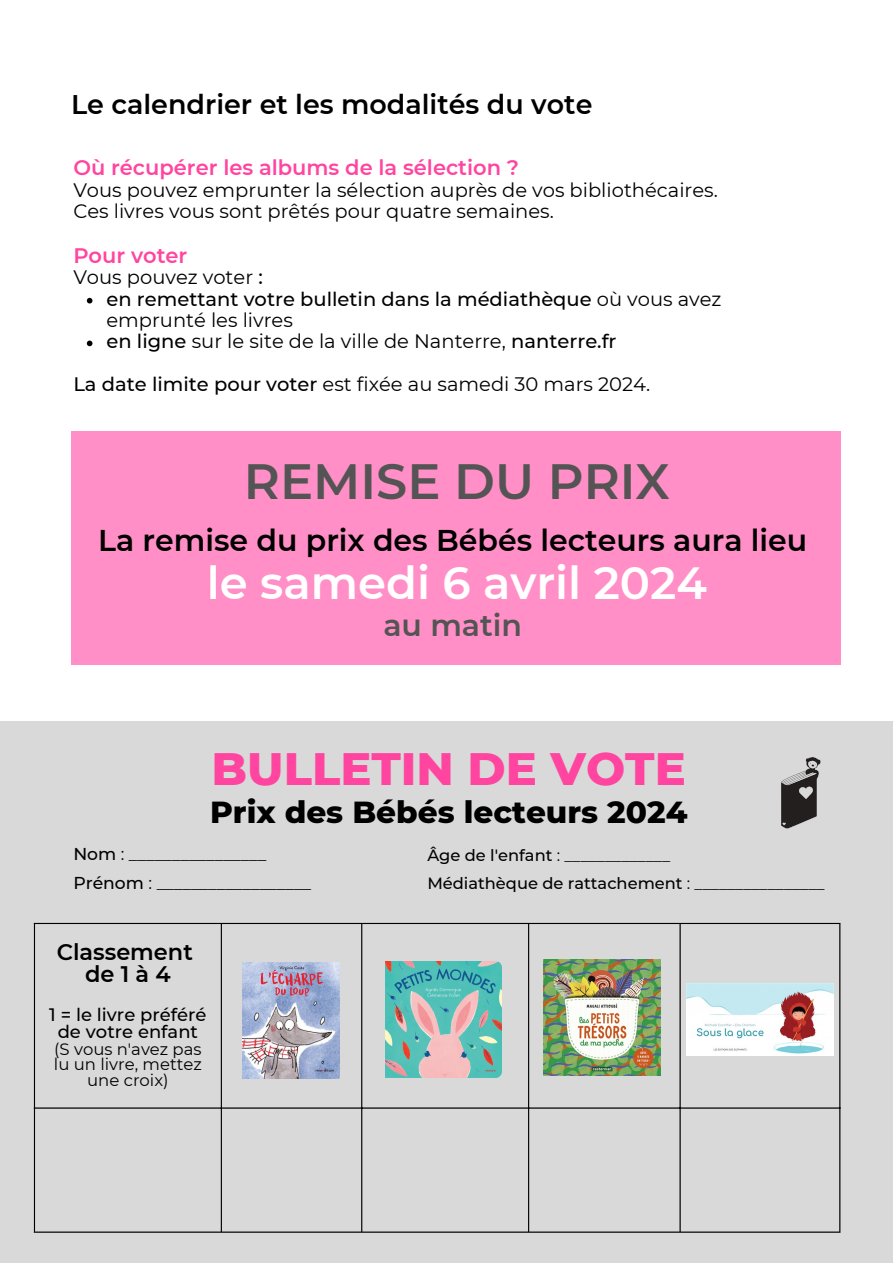
<style>
.page{position:relative;width:893px;height:1264px;background:#fff}
.page>*{position:absolute;margin:0;border:0;box-sizing:border-box;transform-origin:0 0}
.t1{font:600 49.5px "Montserrat";color:#545454}
.t2{font:800 46.35px "Montserrat";color:#ff45a0}
.t3{font:600 45px "Montserrat";color:#fff}
.t4{font:800 31.05px "Montserrat";color:#000}
.t5{font:600 30px "Montserrat";color:#000}
.t6{font:600 30px "Montserrat";color:#545454}
.t7{font:600 27px "Montserrat";color:#000}
.t8{font:600 22.5px "Montserrat";color:#000}
.t9{font:600 21px "Montserrat";color:#ff45a0}
.t10{font:19.5px "Montserrat";color:#000}
.t11{font:500 19.5px/21.3px "Montserrat";color:#000}
.t12{font:500 18px/16.8px "Montserrat";color:#000;text-align:center}
.t13{font:16.5px/15.8px "Montserrat";color:#000;text-align:center}
.t14{font:500 16.2px "Montserrat";color:#000}
.t15{font:16.2px "Montserrat";color:#000}
.s1{font-weight:500}
.s2{font-weight:400}
</style>
<div class="page">
<div style="left:0;top:721px;width:892px;height:541px;background:#d9d9d9"></div>
<hr style="left:34px;top:924px;width:1px;height:307px;background:#000">
<hr style="left:221px;top:924px;width:1px;height:307px;background:#000">
<hr style="left:361px;top:924px;width:1px;height:307px;background:#000">
<hr style="left:528px;top:924px;width:1px;height:307px;background:#000">
<hr style="left:679px;top:924px;width:1px;height:307px;background:#000">
<hr style="left:839px;top:924px;width:1px;height:307px;background:#000">
<hr style="left:34px;top:922px;width:806px;height:2px;background:#000">
<hr style="left:34px;top:1107px;width:806px;height:1px;background:#000">
<hr style="left:34px;top:1231px;width:806px;height:1px;background:#000">
<div style="left:71px;top:431px;width:769px;height:233px;background:#ff8fc6"></div>
<svg style="left:87px;top:298px;width:5px;height:5px"></svg>
<svg style="left:87px;top:340px;width:5px;height:6px"></svg>
<img style="left:781px;top:757px;width:40px;height:71px">
<img style="left:242px;top:962px;width:97px;height:115px">
<img style="left:385px;top:961px;width:116px;height:116px">
<img style="left:543px;top:959px;width:117px;height:116px">
<img style="left:686px;top:983px;width:147px;height:72px">
<p class="t7" style="left:71px;top:87px;width:523px">Le calendrier et les modalités du vote</p>
<p class="t9" style="left:73px;top:155px;width:447px">Où récupérer les albums de la sélection ?</p>
<p class="t10" style="left:73px;top:178px;width:646px">Vous pouvez emprunter la sélection auprès de vos bibliothécaires.</p>
<p class="t10" style="left:73px;top:199px;width:482px">Ces livres vous sont prêtés pour quatre semaines.</p>
<p class="t9" style="left:73px;top:243px;width:116px">Pour voter</p>
<p class="t10" style="left:73px;top:265px;width:191px">Vous pouvez voter <span class="s1">:</span></p>
<p class="t11" style="left:106px;top:288px;width:616px">en remettant votre bulletin dans la médiathèque <span class="s2">où vous avez emprunté les livres</span></p>
<p class="t10" style="left:106px;top:329px;width:511px"><span class="s1">en ligne</span> sur le site de la ville de Nanterre, <span class="s1">nanterre.fr</span></p>
<p class="t10" style="left:73px;top:372px;width:578px"><span class="s1">La date limite pour voter</span> est fixée au samedi 30 mars 2024.</p>
<p class="t1" style="left:244px;top:450px;width:427px">REMISE DU PRIX</p>
<p class="t5" style="left:98px;top:522px;width:710px">La remise du prix des Bébés lecteurs aura lieu</p>
<p class="t3" style="left:207px;top:555px;width:501px">le samedi 6 avril 2024</p>
<p class="t6" style="left:383px;top:606px;width:140px">au matin</p>
<p class="t2" style="left:212px;top:740px;width:475px">BULLETIN DE VOTE</p>
<p class="t4" style="left:210px;top:793px;width:479px">Prix des Bébés lecteurs 2024</p>
<p class="t15" style="left:427px;top:845px;width:244px"><span class="s1">Âge de l'enfant</span> : _____________</p>
<p class="t14" style="left:427px;top:873px;width:399px">Médiathèque de rattachement <span class="s2">: ________________</span></p>
<p class="t8" style="left:57px;top:938px;width:138px">Classement</p>
<p class="t8" style="left:85px;top:959px;width:87px">de1à4</p>
<p class="t12" style="left:49px;top:1006px;width:159px">1 = le livre préféré de votre enfant</p>
<p class="t13" style="left:54px;top:1040px;width:149px">(S vous n'avez pas lu un livre, mettez une croix)</p>
</div>
